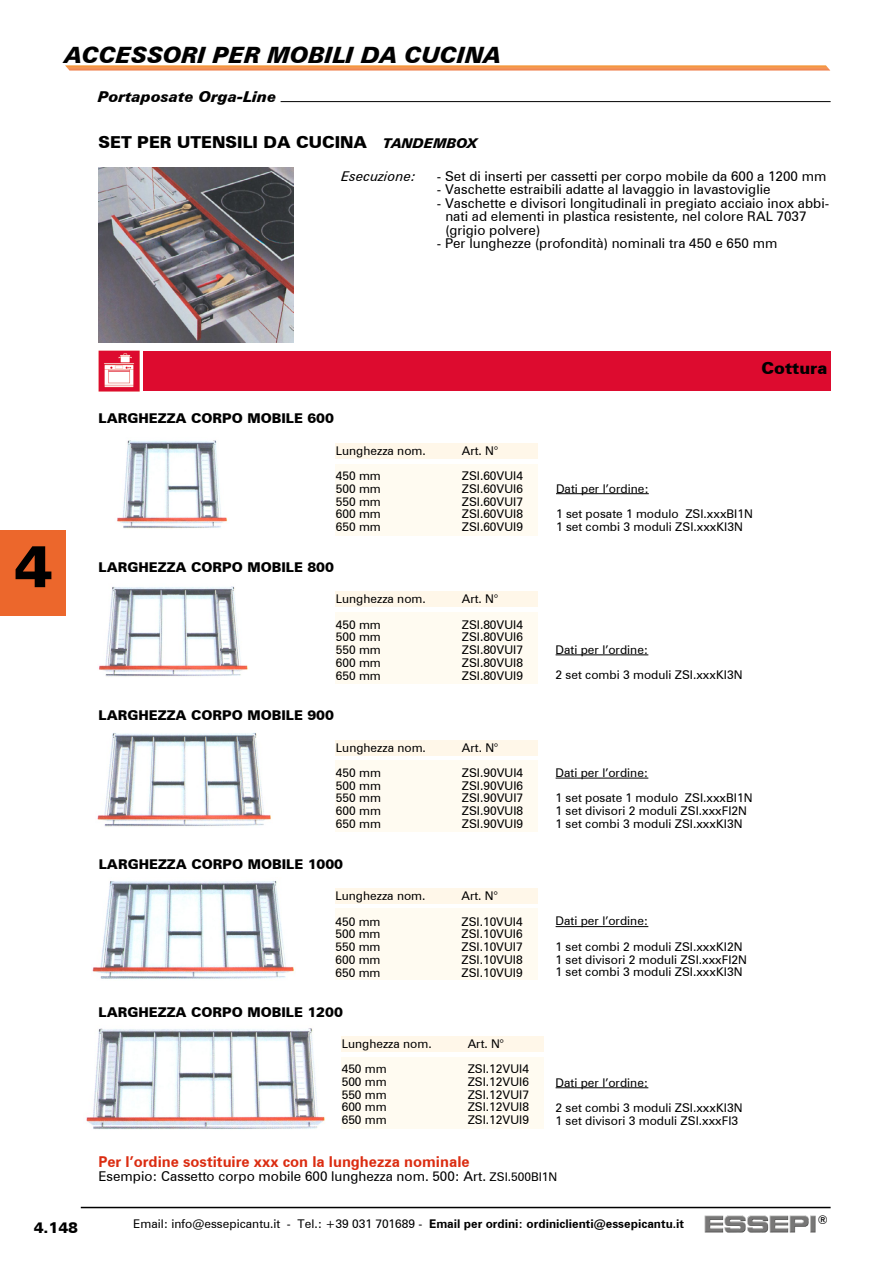
<style>
.page{position:relative;width:893px;height:1263px;background:#fff}
.page>*{position:absolute;margin:0;border:0;box-sizing:border-box;transform-origin:0 0}
.t1{font:900 58.65px "Zurich BT";color:#000}
.t2{font:italic 900 22.5px "Zurich BT";color:#000}
.t3{font:900 16.5px "Zurich BT";color:#000}
.t4{font:700 15px "Zurich BT";color:#db2c11}
.t5{font:italic 900 15px "Zurich BT";color:#000}
.t6{font:900 15px "Zurich BT";color:#000}
.t7{font:13.5px/13.5px "Zurich BT";color:#000}
.t8{font:900 13.5px "Zurich BT";color:#000}
.t9{font:italic 13.5px "Zurich BT";color:#000}
.t10{font:12px/25.5px "Zurich BT";color:#000}
.s1{font-style:italic;font-size:13.5px}
.s2{font-size:12px}
.s3{font-weight:700}
</style>
<div class="page">
<svg style="left:65px;top:65px;width:765px;height:5px;background:#f39a59"></svg>
<div style="left:0;top:530px;width:65px;height:85px;background:#ec672c"></div>
<hr style="left:81px;top:1207px;width:750px;height:1px;background:#000">
<img style="left:704px;top:1215px;width:112px;height:18px">
<div style="left:336px;top:443px;width:202px;height:16px;background:#fff7e9"></div>
<div style="left:336px;top:464px;width:202px;height:71px;background:#fffbf1"></div>
<div style="left:336px;top:591px;width:202px;height:16px;background:#fff7e9"></div>
<div style="left:336px;top:612px;width:202px;height:71px;background:#fffbf1"></div>
<div style="left:335px;top:740px;width:203px;height:16px;background:#fff7e9"></div>
<div style="left:335px;top:761px;width:203px;height:71px;background:#fffbf1"></div>
<div style="left:336px;top:888px;width:202px;height:16px;background:#fff7e9"></div>
<div style="left:336px;top:909px;width:202px;height:71px;background:#fffbf1"></div>
<div style="left:341px;top:1036px;width:202px;height:16px;background:#fff7e9"></div>
<div style="left:341px;top:1057px;width:202px;height:72px;background:#fffbf1"></div>
<img style="left:98px;top:167px;width:195px;height:176px">
<div style="left:143px;top:351px;width:688px;height:39px;background:#dd0b2f"></div>
<img style="left:98px;top:350px;width:41px;height:41px">
<img style="left:117px;top:440px;width:111px;height:89px">
<img style="left:99px;top:586px;width:149px;height:91px">
<img style="left:97px;top:733px;width:174px;height:94px">
<img style="left:92px;top:881px;width:203px;height:98px">
<img style="left:86px;top:1028px;width:239px;height:102px">
<hr style="left:556px;top:493px;width:93px;height:1px;background:#000">
<hr style="left:556px;top:654px;width:92px;height:1px;background:#000">
<hr style="left:556px;top:778px;width:92px;height:1px;background:#000">
<hr style="left:556px;top:1087px;width:92px;height:1px;background:#000">
<hr style="left:556px;top:926px;width:92px;height:1px;background:#000">
<hr style="left:281px;top:101px;width:550px;height:1px;background:#000">
<h2 class="t2" style="left:65px;top:41px;width:438px">ACCESSORI PER MOBILI DA CUCINA</h2>
<p class="t5" style="left:98px;top:88px;width:180px">Portaposate Orga-Line</p>
<h3 class="t3" style="left:98px;top:132px;width:380px">SET PER UTENSILI DA CUCINA <span class="s1">TANDEMBOX</span></h3>
<p class="t9" style="left:342px;top:168px;width:76px">Esecuzione:</p>
<p class="t7" style="left:437px;top:169px;width:391px">- Set di inserti per cassetti per corpo mobile da 600 a 1200 mm</p>
<p class="t7" style="left:437px;top:183px;width:335px">- Vaschette estraibili adatte al lavaggio in lavastoviglie</p>
<p class="t7" style="left:445px;top:196px;width:385px;text-indent:-9px">- Vaschette e divisori longitudinali in pregiato acciaio inox abbi&shy;nati ad elementi in plastica resistente, nel colore RAL 7037 (grigio polvere)</p>
<p class="t7" style="left:437px;top:237px;width:342px">- Per lunghezze (profondità) nominali tra 450 e 650 mm</p>
<h1 class="t1" style="left:14px;top:531px;width:40px">4</h1>
<h3 class="t3" style="left:761px;top:358px;width:67px">Cottura</h3>
<p class="t8" style="left:99px;top:410px;width:237px">LARGHEZZA CORPO MOBILE 600</p>
<p class="t10" style="left:336px;top:438px;width:92px">Lunghezza nom.</p>
<p class="t10" style="left:462px;top:438px;width:38px">Art. N°</p>
<p class="t10" style="left:336px;top:463px;width:47px">450 mm</p>
<p class="t10" style="left:462px;top:463px;width:63px">ZSI.60VUI4</p>
<p class="t10" style="left:336px;top:476px;width:47px">500 mm</p>
<p class="t10" style="left:462px;top:476px;width:63px">ZSI.60VUI6</p>
<p class="t10" style="left:336px;top:489px;width:47px">550 mm</p>
<p class="t10" style="left:462px;top:489px;width:63px">ZSI.60VUI7</p>
<p class="t10" style="left:336px;top:501px;width:47px">600 mm</p>
<p class="t10" style="left:462px;top:501px;width:63px">ZSI.60VUI8</p>
<p class="t10" style="left:336px;top:514px;width:47px">650 mm</p>
<p class="t10" style="left:462px;top:514px;width:63px">ZSI.60VUI9</p>
<p class="t8" style="left:99px;top:559px;width:237px">LARGHEZZA CORPO MOBILE 800</p>
<p class="t10" style="left:336px;top:586px;width:92px">Lunghezza nom.</p>
<p class="t10" style="left:462px;top:586px;width:38px">Art. N°</p>
<p class="t10" style="left:336px;top:611px;width:47px">450 mm</p>
<p class="t10" style="left:462px;top:611px;width:63px">ZSI.80VUI4</p>
<p class="t10" style="left:336px;top:624px;width:47px">500 mm</p>
<p class="t10" style="left:462px;top:624px;width:63px">ZSI.80VUI6</p>
<p class="t10" style="left:336px;top:637px;width:47px">550 mm</p>
<p class="t10" style="left:462px;top:637px;width:63px">ZSI.80VUI7</p>
<p class="t10" style="left:336px;top:650px;width:47px">600 mm</p>
<p class="t10" style="left:462px;top:650px;width:63px">ZSI.80VUI8</p>
<p class="t10" style="left:336px;top:662px;width:47px">650 mm</p>
<p class="t10" style="left:462px;top:662px;width:63px">ZSI.80VUI9</p>
<p class="t8" style="left:99px;top:707px;width:237px">LARGHEZZA CORPO MOBILE 900</p>
<p class="t10" style="left:336px;top:734px;width:92px">Lunghezza nom.</p>
<p class="t10" style="left:462px;top:734px;width:38px">Art. N°</p>
<p class="t10" style="left:336px;top:760px;width:47px">450 mm</p>
<p class="t10" style="left:462px;top:760px;width:63px">ZSI.90VUI4</p>
<p class="t10" style="left:336px;top:773px;width:47px">500 mm</p>
<p class="t10" style="left:462px;top:773px;width:63px">ZSI.90VUI6</p>
<p class="t10" style="left:336px;top:785px;width:47px">550 mm</p>
<p class="t10" style="left:462px;top:785px;width:63px">ZSI.90VUI7</p>
<p class="t10" style="left:336px;top:798px;width:47px">600 mm</p>
<p class="t10" style="left:462px;top:798px;width:63px">ZSI.90VUI8</p>
<p class="t10" style="left:336px;top:811px;width:47px">650 mm</p>
<p class="t10" style="left:462px;top:811px;width:63px">ZSI.90VUI9</p>
<p class="t8" style="left:99px;top:856px;width:246px">LARGHEZZA CORPO MOBILE 1000</p>
<p class="t10" style="left:335px;top:883px;width:92px">Lunghezza nom.</p>
<p class="t10" style="left:461px;top:883px;width:38px">Art. N°</p>
<p class="t10" style="left:335px;top:908px;width:47px">450 mm</p>
<p class="t10" style="left:461px;top:908px;width:63px">ZSI.10VUI4</p>
<p class="t10" style="left:335px;top:921px;width:47px">500 mm</p>
<p class="t10" style="left:461px;top:921px;width:63px">ZSI.10VUI6</p>
<p class="t10" style="left:335px;top:934px;width:47px">550 mm</p>
<p class="t10" style="left:461px;top:934px;width:63px">ZSI.10VUI7</p>
<p class="t10" style="left:335px;top:947px;width:47px">600 mm</p>
<p class="t10" style="left:461px;top:947px;width:63px">ZSI.10VUI8</p>
<p class="t10" style="left:335px;top:959px;width:47px">650 mm</p>
<p class="t10" style="left:461px;top:959px;width:63px">ZSI.10VUI9</p>
<p class="t8" style="left:99px;top:1004px;width:246px">LARGHEZZA CORPO MOBILE 1200</p>
<p class="t10" style="left:342px;top:1030px;width:92px">Lunghezza nom.</p>
<p class="t10" style="left:468px;top:1030px;width:38px">Art. N°</p>
<p class="t10" style="left:342px;top:1056px;width:47px">450 mm</p>
<p class="t10" style="left:468px;top:1056px;width:63px">ZSI.12VUI4</p>
<p class="t10" style="left:342px;top:1069px;width:47px">500 mm</p>
<p class="t10" style="left:468px;top:1069px;width:63px">ZSI.12VUI6</p>
<p class="t10" style="left:342px;top:1081px;width:47px">550 mm</p>
<p class="t10" style="left:468px;top:1081px;width:63px">ZSI.12VUI7</p>
<p class="t10" style="left:342px;top:1094px;width:47px">600 mm</p>
<p class="t10" style="left:468px;top:1094px;width:63px">ZSI.12VUI8</p>
<p class="t10" style="left:342px;top:1107px;width:47px">650 mm</p>
<p class="t10" style="left:468px;top:1107px;width:63px">ZSI.12VUI9</p>
<p class="t10" style="left:556px;top:475px;width:198px">Dati per l’ordine:<br>1 set posate 1 modulo ZSI.xxxBI1N</p>
<p class="t10" style="left:556px;top:514px;width:188px">1 set combi 3 moduli ZSI.xxxKI3N</p>
<p class="t10" style="left:556px;top:637px;width:188px">Dati per l’ordine:<br>2 set combi 3 moduli ZSI.xxxKI3N</p>
<p class="t10" style="left:556px;top:760px;width:198px">Dati per l’ordine:<br>1 set posate 1 modulo ZSI.xxxBI1N</p>
<p class="t10" style="left:556px;top:804px;width:193px;line-height:12.8px">1 set divisori 2 moduli ZSI.xxxFI2N<br>1 set combi 3 moduli ZSI.xxxKI3N</p>
<p class="t10" style="left:556px;top:908px;width:188px">Dati per l’ordine:<br>1 set combi 2 moduli ZSI.xxxKI2N</p>
<p class="t10" style="left:556px;top:953px;width:193px;line-height:12.8px">1 set divisori 2 moduli ZSI.xxxFI2N<br>1 set combi 3 moduli ZSI.xxxKI3N</p>
<p class="t10" style="left:556px;top:1069px;width:188px">Dati per l’ordine:<br>2 set combi 3 moduli ZSI.xxxKI3N</p>
<p class="t10" style="left:556px;top:1108px;width:184px">1 set divisori 3 moduli ZSI.xxxFI3</p>
<p class="t4" style="left:98px;top:1153px;width:373px">Per l’ordine sostituire xxx con la lunghezza nominale</p>
<p class="t7" style="left:98px;top:1169px;width:460px">Esempio: Cassetto corpo mobile 600 lunghezza nom. 500: Art. <span class="s2">ZSI.500BI1N</span></p>
<p class="t6" style="left:34px;top:1218px;width:46px">4.148</p>
<p class="t10" style="left:133px;top:1210px;width:552px">Email: info@essepicantu.it - Tel.: +39 031 701689 - <span class="s3">Email per ordini: ordiniclienti@essepicantu.it</span></p>
<p class="t10" style="left:818px;top:1206px;width:11px">®</p>
</div>
